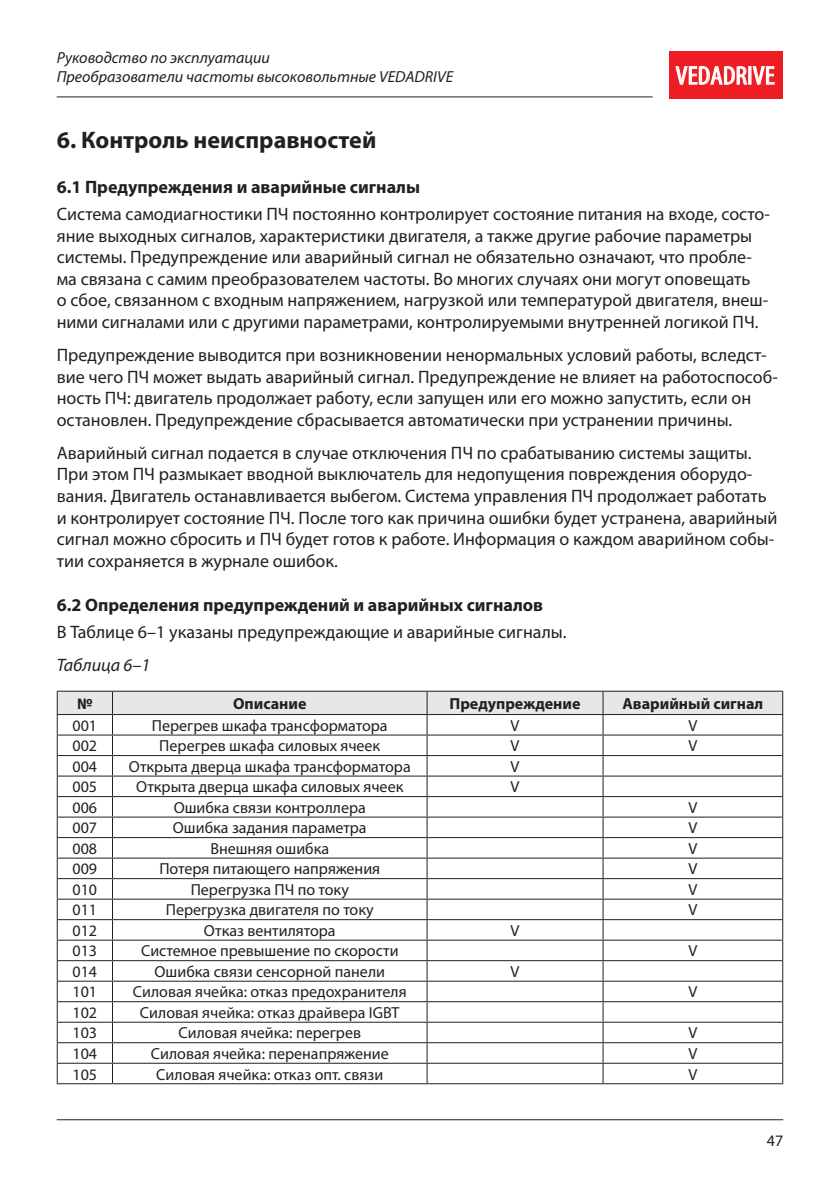
<style>
.page{position:relative;width:840px;height:1191px;background:#fff}
.page>*{position:absolute;margin:0;border:0;box-sizing:border-box;transform-origin:0 0}
.t1{font:condensed 26px "Myriad Pro";color:#fff;scale:1.09 1}
.Заголовки_разделов_б{font:700 24px "Myriad Pro";color:#231f20}
.основной{font:18px/21.6px "Myriad Pro";color:#231f20}
.подзаголовки{font:700 18px "Myriad Pro";color:#231f20}
.курсив{font:italic 18px "Myriad Pro";color:#231f20}
.осн_таблицы{font:16px "Myriad Pro";color:#231f20}
.t2{font:italic 16px/19.2px "Myriad Pro";color:#231f20}
.топ_таблицы{font:700 16px "Myriad Pro";color:#231f20}
</style>
<div class="page">
<hr style="left:57px;top:1119px;width:725px;height:1px;background:#231f20">
<div style="left:669px;top:51px;width:113px;height:47px;background:#ee1d23"></div>
<svg style="left:675px;top:66px;width:99px;height:19px"></svg>
<hr style="left:57px;top:96px;width:595px;height:1px;background:#231f20">
<hr style="left:57px;top:690px;width:55px;height:1px;background:#231f20">
<hr style="left:112px;top:690px;width:315px;height:1px;background:#231f20">
<hr style="left:427px;top:690px;width:175px;height:1px;background:#231f20">
<hr style="left:602px;top:690px;width:180px;height:1px;background:#231f20">
<svg style="left:57px;top:691px;width:725px;height:392px"></svg>
<hr style="left:57px;top:1083px;width:55px;height:1px;background:#231f20">
<hr style="left:112px;top:1083px;width:315px;height:1px;background:#231f20">
<hr style="left:427px;top:1083px;width:175px;height:1px;background:#231f20">
<hr style="left:602px;top:1083px;width:180px;height:1px;background:#231f20">
<p class="t2" style="left:57px;top:48px;width:397px">Руководство по эксплуатации<br>Преобразователи частоты высоковольтные VEDADRIVE</p>
<h1 class="t1" style="left:675px;top:60px;width:92px">VEDADRIVE</h1>
<p class="Заголовки_разделов_б" style="left:57px;top:125px;width:321px">6. Контроль неисправностей</p>
<p class="подзаголовки" style="left:57px;top:175px;width:365px">6.1 Предупреждения и аварийные сигналы</p>
<p class="основной" style="left:57px;top:203px;width:714px">Система самодиагностики ПЧ постоянно контролирует состояние питания на входе, состо&shy;яние выходных сигналов, характеристики двигателя, а также другие рабочие параметры системы. Предупреждение или аварийный сигнал не обязательно означают, что пробле&shy;ма связана с самим преобразователем частоты. Во многих случаях они могут оповещать<br>о сбое, связанном с входным напряжением, нагрузкой или температурой двигателя, внеш&shy;ними сигналами или с другими параметрами, контролируемыми внутренней логикой ПЧ.</p>
<p class="основной" style="left:57px;top:344px;width:722px">Предупреждение выводится при возникновении ненормальных условий работы, вследст&shy;вие чего ПЧ может выдать аварийный сигнал. Предупреждение не влияет на работоспособ&shy;ность ПЧ: двигатель продолжает работу, если запущен или его можно запустить, если он остановлен. Предупреждение сбрасывается автоматически при устранении причины.</p>
<p class="основной" style="left:57px;top:442px;width:721px">Аварийный сигнал подается в случае отключения ПЧ по срабатыванию системы защиты.<br>При этом ПЧ размыкает вводной выключатель для недопущения повреждения оборудо&shy;вания. Двигатель останавливается выбегом. Система управления ПЧ продолжает работать и контролирует состояние ПЧ. После того как причина ошибки будет устранена, аварийный сигнал можно сбросить и ПЧ будет готов к работе. Информация о каждом аварийном собы&shy;тии сохраняется в журнале ошибок.</p>
<p class="подзаголовки" style="left:57px;top:593px;width:487px">6.2 Определения предупреждений и аварийных сигналов</p>
<p class="основной" style="left:57px;top:621px;width:511px">В Таблице 6–1 указаны предупреждающие и аварийные сигналы.</p>
<p class="курсив" style="left:57px;top:654px;width:95px">Таблица 6–1</p>
<p class="топ_таблицы" style="left:77px;top:693px;width:17px">№</p>
<p class="топ_таблицы" style="left:233px;top:693px;width:75px">Описание</p>
<p class="топ_таблицы" style="left:449px;top:693px;width:132px">Предупреждение</p>
<p class="топ_таблицы" style="left:622px;top:693px;width:142px">Аварийный сигнал</p>
<p class="осн_таблицы" style="left:72px;top:715px;width:26px">001</p>
<p class="осн_таблицы" style="left:152px;top:715px;width:237px">Перегрев шкафа трансформатора</p>
<p class="осн_таблицы" style="left:510px;top:715px;width:10px">V</p>
<p class="осн_таблицы" style="left:688px;top:715px;width:10px">V</p>
<p class="осн_таблицы" style="left:72px;top:736px;width:26px">002</p>
<p class="осн_таблицы" style="left:159px;top:736px;width:222px">Перегрев шкафа силовых ячеек</p>
<p class="осн_таблицы" style="left:510px;top:736px;width:10px">V</p>
<p class="осн_таблицы" style="left:688px;top:736px;width:10px">V</p>
<p class="осн_таблицы" style="left:72px;top:756px;width:26px">004</p>
<p class="осн_таблицы" style="left:129px;top:756px;width:283px">Открыта дверца шкафа трансформатора</p>
<p class="осн_таблицы" style="left:510px;top:756px;width:10px">V</p>
<p class="осн_таблицы" style="left:72px;top:777px;width:26px">005</p>
<p class="осн_таблицы" style="left:136px;top:777px;width:268px">Открыта дверца шкафа силовых ячеек</p>
<p class="осн_таблицы" style="left:510px;top:777px;width:10px">V</p>
<p class="осн_таблицы" style="left:72px;top:797px;width:26px">006</p>
<p class="осн_таблицы" style="left:174px;top:797px;width:193px">Ошибка связи контроллера</p>
<p class="осн_таблицы" style="left:688px;top:797px;width:10px">V</p>
<p class="осн_таблицы" style="left:72px;top:818px;width:26px">007</p>
<p class="осн_таблицы" style="left:173px;top:818px;width:195px">Ошибка задания параметра</p>
<p class="осн_таблицы" style="left:688px;top:818px;width:10px">V</p>
<p class="осн_таблицы" style="left:72px;top:838px;width:26px">008</p>
<p class="осн_таблицы" style="left:210px;top:838px;width:120px">Внешняя ошибка</p>
<p class="осн_таблицы" style="left:688px;top:838px;width:10px">V</p>
<p class="осн_таблицы" style="left:72px;top:859px;width:26px">009</p>
<p class="осн_таблицы" style="left:159px;top:859px;width:222px">Потеря питающего напряжения</p>
<p class="осн_таблицы" style="left:688px;top:859px;width:10px">V</p>
<p class="осн_таблицы" style="left:72px;top:879px;width:26px">010</p>
<p class="осн_таблицы" style="left:190px;top:879px;width:160px">Перегрузка ПЧ по току</p>
<p class="осн_таблицы" style="left:688px;top:879px;width:10px">V</p>
<p class="осн_таблицы" style="left:72px;top:900px;width:26px">011</p>
<p class="осн_таблицы" style="left:166px;top:900px;width:209px">Перегрузка двигателя по току</p>
<p class="осн_таблицы" style="left:688px;top:900px;width:10px">V</p>
<p class="осн_таблицы" style="left:72px;top:920px;width:26px">012</p>
<p class="осн_таблицы" style="left:204px;top:920px;width:133px">Отказ вентилятора</p>
<p class="осн_таблицы" style="left:510px;top:920px;width:10px">V</p>
<p class="осн_таблицы" style="left:72px;top:941px;width:26px">013</p>
<p class="осн_таблицы" style="left:141px;top:941px;width:259px">Системное превышение по скорости</p>
<p class="осн_таблицы" style="left:688px;top:941px;width:10px">V</p>
<p class="осн_таблицы" style="left:72px;top:961px;width:26px">014</p>
<p class="осн_таблицы" style="left:154px;top:961px;width:232px">Ошибка связи сенсорной панели</p>
<p class="осн_таблицы" style="left:510px;top:961px;width:10px">V</p>
<p class="осн_таблицы" style="left:72px;top:982px;width:26px">101</p>
<p class="осн_таблицы" style="left:133px;top:982px;width:275px">Силовая ячейка: отказ предохранителя</p>
<p class="осн_таблицы" style="left:688px;top:982px;width:10px">V</p>
<p class="осн_таблицы" style="left:72px;top:1002px;width:26px">102</p>
<p class="осн_таблицы" style="left:140px;top:1002px;width:261px">Силовая ячейка: отказ драйвера IGBT</p>
<p class="осн_таблицы" style="left:72px;top:1023px;width:26px">103</p>
<p class="осн_таблицы" style="left:178px;top:1023px;width:184px">Силовая ячейка: перегрев</p>
<p class="осн_таблицы" style="left:688px;top:1023px;width:10px">V</p>
<p class="осн_таблицы" style="left:72px;top:1043px;width:26px">104</p>
<p class="осн_таблицы" style="left:151px;top:1043px;width:239px">Силовая ячейка: перенапряжение</p>
<p class="осн_таблицы" style="left:688px;top:1043px;width:10px">V</p>
<p class="осн_таблицы" style="left:72px;top:1064px;width:26px">105</p>
<p class="осн_таблицы" style="left:156px;top:1064px;width:228px">Силовая ячейка: отказ опт. связи</p>
<p class="осн_таблицы" style="left:688px;top:1064px;width:10px">V</p>
<p class="осн_таблицы" style="left:766px;top:1130px;width:18px">47</p>
</div>
